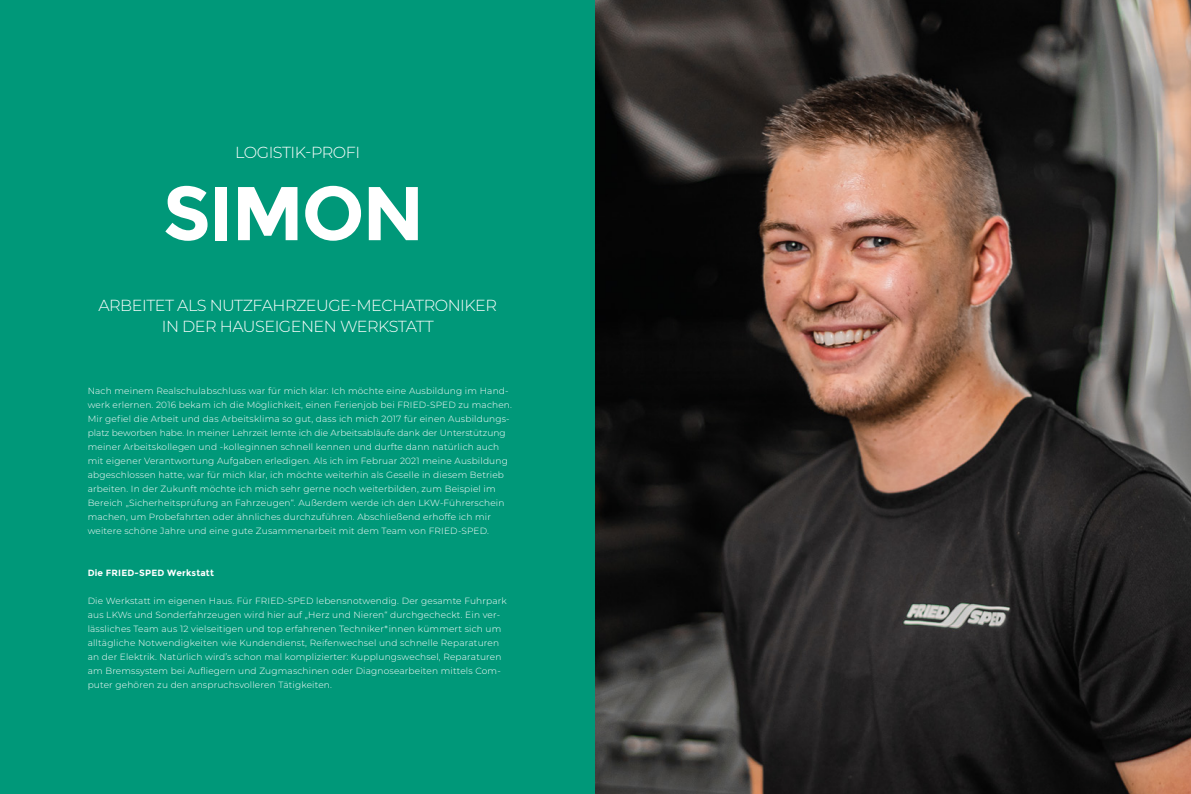
<style>
.page{position:relative;width:1191px;height:794px;background:#fff}
.page>*{position:absolute;margin:0;border:0;box-sizing:border-box;transform-origin:0 0}
.t1{font:700 76px "Montserrat";letter-spacing:-.03em;color:#fff}
.t2{font:300 16px/21px "Montserrat";letter-spacing:-.03em;color:#fff;text-align:center}
.t3{font:300 9px/14px "Montserrat";letter-spacing:.02em;color:#fff}
.t4{font:700 9px "Montserrat";letter-spacing:.02em;color:#fff}
</style>
<div class="page">
<div style="left:0;top:0;width:595px;height:794px;background:#009879"></div>
<img style="left:595px;top:0;width:596px;height:794px">
<h2 class="t2" style="left:235px;top:141px;width:126px">LOGISTIK-PROFI</h2>
<h1 class="t1" style="left:163px;top:168px;width:263px">SIMON</h1>
<h2 class="t2" style="left:98px;top:294px;width:400px">ARBEITET ALS NUTZFAHRZEUGE-MECHATRONIKER<br>IN DER HAUSEIGENEN WERKSTATT</h2>
<p class="t3" style="left:88px;top:383px;width:426px">Nach meinem Realschulabschluss war für mich klar: Ich möchte eine Ausbildung im Hand&shy;werk erlernen. 2016 bekam ich die Möglichkeit, einen Ferienjob bei FRIED-SPED zu machen.<br>Mir gefiel die Arbeit und das Arbeitsklima so gut, dass ich mich 2017 für einen Ausbildungs&shy;platz beworben habe. In meiner Lehrzeit lernte ich die Arbeitsabläufe dank der Unterstützung meiner Arbeitskollegen und -kolleginnen schnell kennen und durfte dann natürlich auch mit eigener Verantwortung Aufgaben erledigen. Als ich im Februar 2021 meine Ausbildung abgeschlossen hatte, war für mich klar, ich möchte weiterhin als Geselle in diesem Betrieb arbeiten. In der Zukunft möchte ich mich sehr gerne noch weiterbilden, zum Beispiel im Bereich „Sicherheitsprüfung an Fahrzeugen“. Außerdem werde ich den LKW-Führerschein machen, um Probefahrten oder ähnliches durchzuführen. Abschließend erhoffe ich mir weitere schöne Jahre und eine gute Zusammenarbeit mit dem Team von FRIED-SPED.</p>
<p class="t4" style="left:88px;top:567px;width:128px">Die FRIED-SPED Werkstatt</p>
<p class="t3" style="left:88px;top:593px;width:420px">Die Werkstatt im eigenen Haus. Für FRIED-SPED lebensnotwendig. Der gesamte Fuhrpark aus LKWs und Sonderfahrzeugen wird hier auf „Herz und Nieren“ durchgecheckt. Ein ver&shy;lässliches Team aus 12 vielseitigen und top erfahrenen Techniker*innen kümmert sich um alltägliche Notwendigkeiten wie Kundendienst, Reifenwechsel und schnelle Reparaturen an der Elektrik. Natürlich wird’s schon mal komplizierter: Kupplungswechsel, Reparaturen am Bremssystem bei Aufliegern und Zugmaschinen oder Diagnosearbeiten mittels Com&shy;puter gehören zu den anspruchsvolleren Tätigkeiten.</p>
</div>
